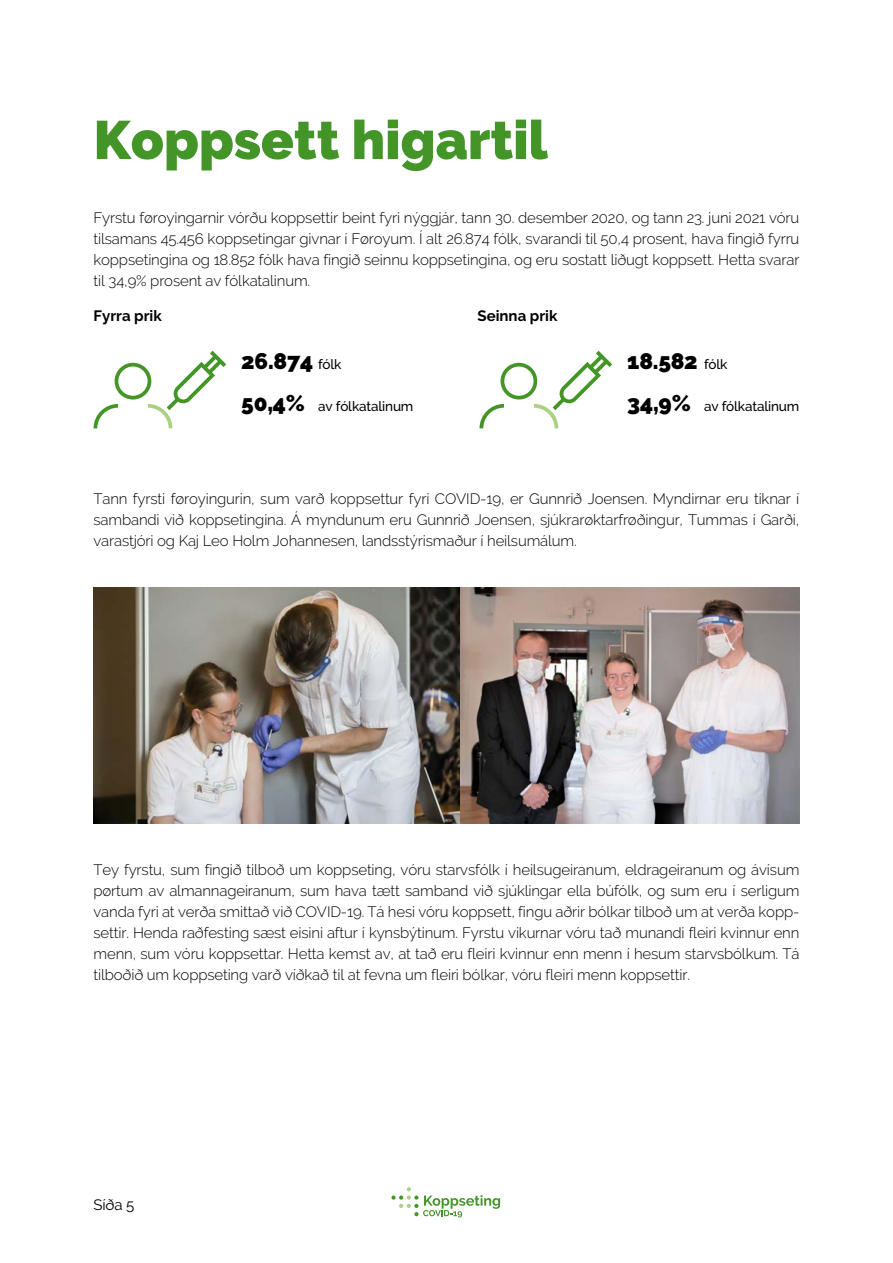
<style>
.page{position:relative;width:893px;height:1263px;background:#fff}
.page>*{position:absolute;margin:0;border:0;box-sizing:border-box;transform-origin:0 0}
.t1{font:900 54px "Raleway";color:#449528}
.t2{font:900 22.5px "Raleway";letter-spacing:-.01em;color:#000}
.t3{font:300 15px/21px "Raleway";letter-spacing:-.01em;color:#000;text-align:justify}
.t4{font:700 15px "Raleway";color:#000}
.t5{font:15px "Raleway";color:#000}
.t6{font:500 13.5px "Raleway";letter-spacing:-.01em;color:#000}
.s1{font-weight:500;font-size:13.5px}
.s2{font-weight:900;font-size:22.5px}
</style>
<div class="page">
<svg style="left:391px;top:1187px;width:109px;height:30px"></svg>
<img style="left:459px;top:588px;width:340px;height:235px">
<img style="left:94px;top:588px;width:365px;height:235px">
<svg style="left:94px;top:351px;width:132px;height:77px"></svg>
<svg style="left:479px;top:351px;width:133px;height:77px"></svg>
<h1 class="t1" style="left:94px;top:109px;width:456px">Koppsett higartil</h1>
<p class="t3" style="left:94px;top:207px;width:707px">Fyrstu føroyingarnir vórðu koppsettir beint fyri nýggjár, tann 30. desember 2020, og tann 23. juni 2021 vóru tilsamans 45.456 koppsetingar givnar í Føroyum. Í alt 26.874 fólk, svarandi til 50,4 prosent, hava fingið fyrru koppsetingina og 18.852 fólk hava fingið seinnu koppsetingina, og eru sostatt liðugt koppsett. Hetta svarar til 34,9% prosent av fólkatalinum.</p>
<p class="t4" style="left:94px;top:307px;width:70px">Fyrra prik</p>
<p class="t4" style="left:478px;top:307px;width:81px">Seinna prik</p>
<h2 class="t2" style="left:241px;top:348px;width:102px">26.874 <span class="s1">fólk</span></h2>
<p class="t6" style="left:241px;top:398px;width:174px"><span class="s2">50,4%</span> av fólkatalinum</p>
<h2 class="t2" style="left:627px;top:348px;width:102px">18.582 <span class="s1">fólk</span></h2>
<p class="t6" style="left:627px;top:398px;width:174px"><span class="s2">34,9%</span> av fólkatalinum</p>
<p class="t3" style="left:94px;top:488px;width:707px">Tann fyrsti føroyingurin, sum varð koppsettur fyri COVID-19, er Gunnrið Joensen. Myndirnar eru tiknar í sambandi við koppsetingina. Á myndunum eru Gunnrið Joensen, sjúkrarøktarfrøðingur, Tummas í Garði, varastjóri og Kaj Leo Holm Johannesen, landsstýrismaður í heilsumálum.</p>
<p class="t3" style="left:94px;top:859px;width:707px;text-align:left">Tey fyrstu, sum fingið tilboð um koppseting, vóru starvsfólk í heilsugeiranum, eldrageiranum og ávísum pørtum av almannageiranum, sum hava tætt samband við sjúklingar ella búfólk, og sum eru í serligum vanda fyri at verða smittað við COVID-19. Tá hesi vóru koppsett, fingu aðrir bólkar tilboð um at verða kopp&shy;settir. Henda raðfesting sæst eisini aftur í kynsbýtinum. Fyrstu vikurnar vóru tað munandi fleiri kvinnur enn menn, sum vóru koppsettar. Hetta kemst av, at tað eru fleiri kvinnur enn menn í hesum starvsbólkum. Tá tilboðið um koppseting varð víðkað til at fevna um fleiri bólkar, vóru fleiri menn koppsettir.</p>
<p class="t5" style="left:94px;top:1196px;width:42px">Síða 5</p>
</div>
